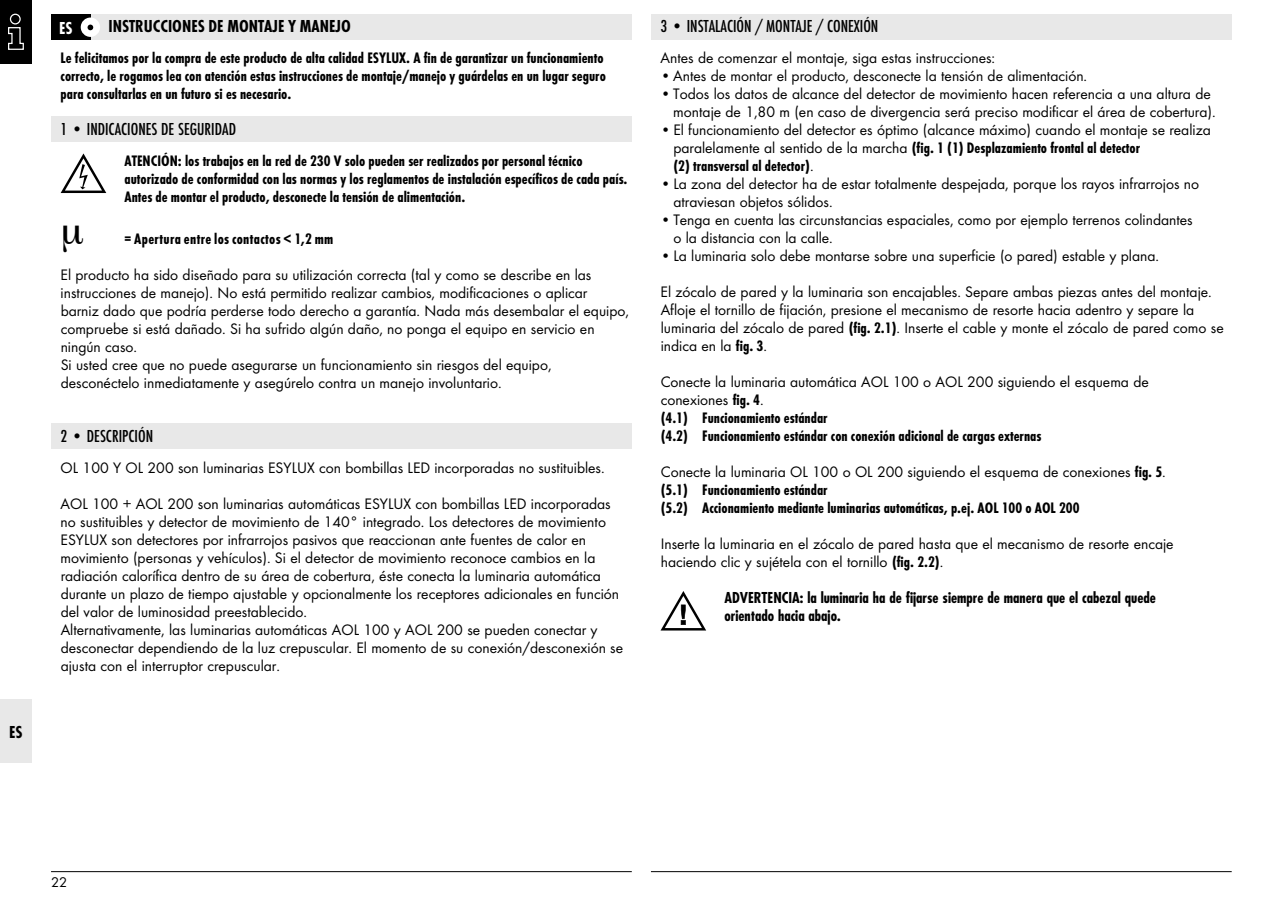
<style>
.page{position:relative;width:1270px;height:903px;background:#fff}
.page>*{position:absolute;margin:0;border:0;box-sizing:border-box;transform-origin:0 0}
.t1{font:500 18px "Futura Con";color:#000}
.t2{font:700 18px "Futura Con";color:#000}
.t3{font:700 18px "Futura Con";color:#fff}
.t4{font:15.75px/18px "Futura Boo";color:#000}
.t5{font:700 15.75px/18px "Futura Con";color:#000}
.t6{font:700 15.75px "Futura Con";letter-spacing:.02em;color:#000}
.t7{font:700 condensed 14.62px/18px "Futura Std";color:#000}
.t8{font:14.62px "Futura Boo";color:#000}
.s1{font-family:"Futura Boo";font-weight:400}
.s2{font-family:"Futura Con";font-weight:700}
</style>
<div class="page">
<div style="left:0;top:0;width:32px;height:64px;background:#000"></div>
<svg style="left:8px;top:13px;width:16px;height:37px"></svg>
<div style="left:0;top:699px;width:32px;height:64px;background:#e8e8e8"></div>
<hr style="left:51px;top:871px;width:580px;height:1px;background:#000">
<hr style="left:651px;top:871px;width:580px;height:1px;background:#000">
<div style="left:651px;top:14px;width:580px;height:26px;background:#e8e8e8"></div>
<svg style="left:661px;top:591px;width:45px;height:39px"></svg>
<div style="left:51px;top:14px;width:580px;height:26px;background:#e8e8e8"></div>
<div style="left:51px;top:14px;width:39px;height:26px;background:#000"></div>
<div style="left:81px;top:18px;width:19px;height:19px;background:#fff;border-radius:50%"></div>
<svg style="left:87px;top:25px;width:6px;height:5px"></svg>
<div style="left:51px;top:116px;width:580px;height:26px;background:#e8e8e8"></div>
<div style="left:51px;top:423px;width:580px;height:25px;background:#e8e8e8"></div>
<svg style="left:61px;top:153px;width:45px;height:40px"></svg>
<p class="t2" style="left:9px;top:723px;width:15px">ES</p>
<p class="t3" style="left:59px;top:19px;width:15px">ES</p>
<p class="t2" style="left:108px;top:16px;width:244px">INSTRUCCIONES DE MONTAJE Y MANEJO</p>
<p class="t5" style="left:61px;top:49px;width:546px">Le felicitamos por la compra de este producto de alta calidad ESYLUX. A fin de garantizar un funcionamiento correcto, le rogamos lea con atención estas instrucciones de montaje/manejo y guárdelas en un lugar seguro para consultarlas en un futuro si es necesario.</p>
<p class="t1" style="left:61px;top:119px;width:177px">1 • INDICACIONES DE SEGURIDAD</p>
<p class="t5" style="left:124px;top:152px;width:504px">ATENCIÓN: los trabajos en la red de 230 V solo pueden ser realizados por personal técnico autorizado de conformidad con las normas y los reglamentos de instalación específicos de cada país.<br>Antes de montar el producto, desconecte la tensión de alimentación.</p>
<p class="t6" style="left:124px;top:230px;width:210px">= Apertura entre los contactos &lt; 1,2 mm</p>
<p class="t4" style="left:61px;top:266px;width:570px">El producto ha sido diseñado para su utilización correcta (tal y como se describe en las instrucciones de manejo). No está permitido realizar cambios, modificaciones o aplicar barniz dado que podría perderse todo derecho a garantía. Nada más desembalar el equipo, compruebe si está dañado. Si ha sufrido algún daño, no ponga el equipo en servicio en ningún caso.<br>Si usted cree que no puede asegurarse un funcionamiento sin riesgos del equipo, desconéctelo inmediatamente y asegúrelo contra un manejo involuntario.</p>
<p class="t1" style="left:61px;top:426px;width:94px">2 • DESCRIPCIÓN</p>
<p class="t4" style="left:61px;top:459px;width:545px">OL 100 Y OL 200 son luminarias ESYLUX con bombillas LED incorporadas no sustituibles.</p>
<p class="t4" style="left:61px;top:495px;width:564px">AOL 100 + AOL 200 son luminarias automáticas ESYLUX con bombillas LED incorporadas no sustituibles y detector de movimiento de 140° integrado. Los detectores de movimiento ESYLUX son detectores por infrarrojos pasivos que reaccionan ante fuentes de calor en movimiento (personas y vehículos). Si el detector de movimiento reconoce cambios en la radiación calorífica dentro de su área de cobertura, éste conecta la luminaria automática durante un plazo de tiempo ajustable y opcionalmente los receptores adicionales en función del valor de luminosidad preestablecido.<br>Alternativamente, las luminarias automáticas AOL 100 y AOL 200 se pueden conectar y desconectar dependiendo de la luz crepuscular. El momento de su conexión/desconexión se ajusta con el interruptor crepuscular.</p>
<p class="t1" style="left:660px;top:16px;width:219px">3 • INSTALACIÓN / MONTAJE / CONEXIÓN</p>
<p class="t4" style="left:660px;top:49px;width:336px">Antes de comenzar el montaje, siga estas instrucciones:</p>
<p class="t4" style="left:660px;top:67px;width:428px">• Antes de montar el producto, desconecte la tensión de alimentación.</p>
<p class="t4" style="left:673px;top:85px;width:544px;text-indent:-13px">• Todos los datos de alcance del detector de movimiento hacen referencia a una altura de montaje de 1,80 m (en caso de divergencia será preciso modificar el área de cobertura).</p>
<p class="t4" style="left:660px;top:121px;width:551px">• El funcionamiento del detector es óptimo (alcance máximo) cuando el montaje se realiza</p>
<p class="t5" style="left:673px;top:139px;width:468px"><span class="s1">paralelamente al sentido de la marcha</span> (fig. 1 (1) Desplazamiento frontal al detector (2) transversal al detector)<span class="s1">.</span></p>
<p class="t4" style="left:673px;top:175px;width:527px;text-indent:-13px">• La zona del detector ha de estar totalmente despejada, porque los rayos infrarrojos no atraviesan objetos sólidos.</p>
<p class="t4" style="left:673px;top:211px;width:521px;text-indent:-13px">• Tenga en cuenta las circunstancias espaciales, como por ejemplo terrenos colindantes o la distancia con la calle.</p>
<p class="t4" style="left:660px;top:247px;width:500px">• La luminaria solo debe montarse sobre una superficie (o pared) estable y plana.</p>
<p class="t4" style="left:660px;top:283px;width:564px">El zócalo de pared y la luminaria son encajables. Separe ambas piezas antes del montaje.<br>Afloje el tornillo de fijación, presione el mecanismo de resorte hacia adentro y separe la luminaria del zócalo de pared <span class="s2">(fig. 2.1)</span>. Inserte el cable y monte el zócalo de pared como se indica en la <span class="s2">fig. 3</span>.</p>
<p class="t4" style="left:660px;top:373px;width:489px">Conecte la luminaria automática AOL 100 o AOL 200 siguiendo el esquema de conexiones <span class="s2">fig. 4</span>.</p>
<p class="t5" style="left:660px;top:409px;width:382px">(4.1) Funcionamiento estándar<br>(4.2) Funcionamiento estándar con conexión adicional de cargas externas</p>
<p class="t4" style="left:660px;top:463px;width:506px">Conecte la luminaria OL 100 o OL 200 siguiendo el esquema de conexiones <span class="s2">fig. 5</span>.</p>
<p class="t5" style="left:660px;top:481px;width:420px">(5.1) Funcionamiento estándar<br>(5.2) Accionamiento mediante luminarias automáticas, p.ej. AOL 100 o AOL 200</p>
<p class="t4" style="left:660px;top:535px;width:514px">Inserte la luminaria en el zócalo de pared hasta que el mecanismo de resorte encaje haciendo clic y sujétela con el tornillo <span class="s2">(fig. 2.2)</span>.</p>
<p class="t7" style="left:724px;top:589px;width:433px">ADVERTENCIA: la luminaria ha de fijarse siempre de manera que el cabezal quede orientado hacia abajo.</p>
<p class="t8" style="left:51px;top:873px;width:18px">22</p>
</div>
